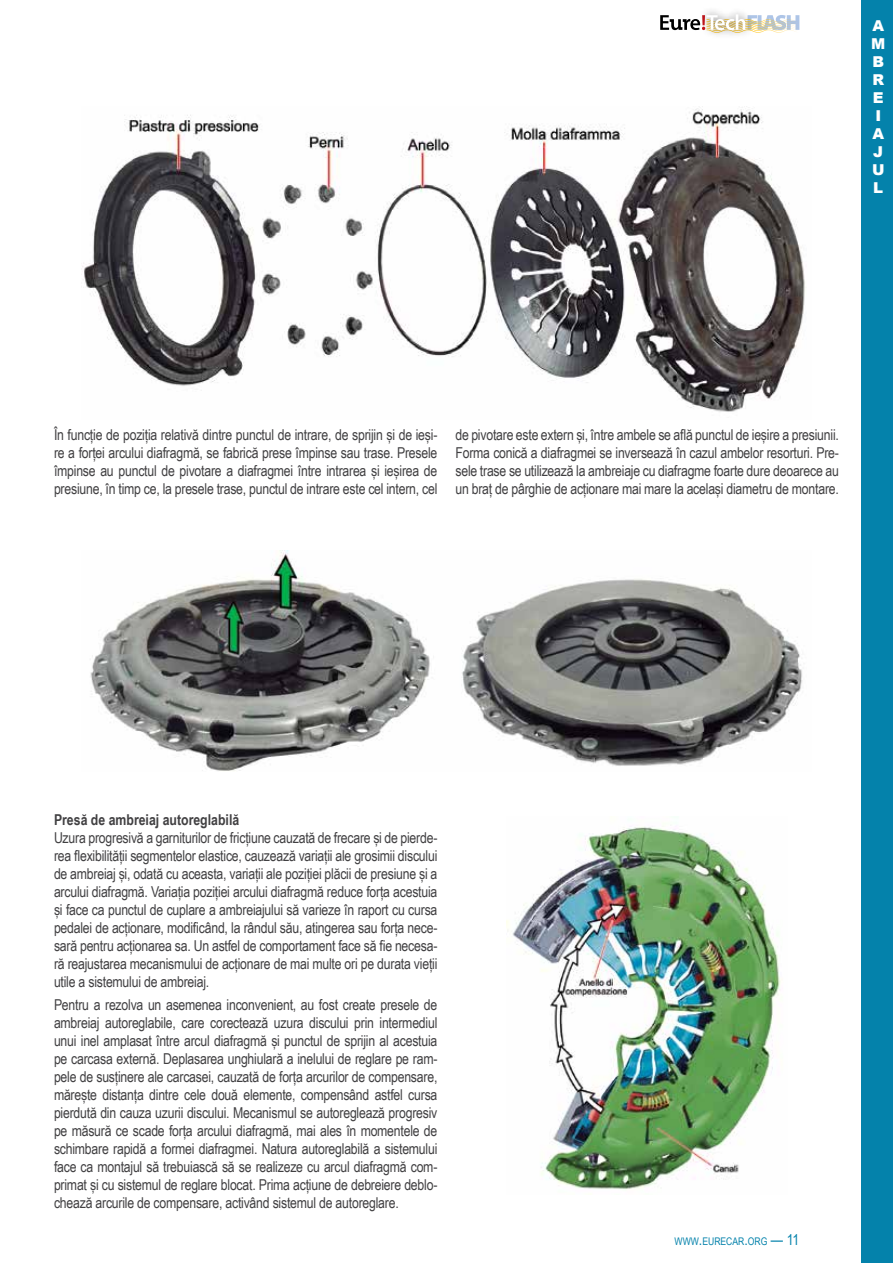
<style>
.page{position:relative;width:893px;height:1263px;background:#fff}
.page>*{position:absolute;margin:0;border:0;box-sizing:border-box;transform-origin:0 0}
.t1{font:15px/18px "Arial Narrow";letter-spacing:-.015em;color:#414042;text-align:justify}
.t2{font:700 15px "Arial Narrow";color:#414042}
.t3{font:900 15px/18px "Arial";color:#fff}
.t4{font:10.5px "Arial Narrow";color:#0482ab}
.s1{font-size:15px}
</style>
<div class="page">
<svg style="left:660px;top:14px;width:139px;height:19px"></svg>
<div style="left:862px;top:0;width:31px;height:1263px;background:#0482ab"></div>
<img style="left:82px;top:106px;width:724px;height:306px">
<img style="left:90px;top:551px;width:713px;height:220px">
<img style="left:507px;top:826px;width:274px;height:364px">
<p class="t3" style="left:871px;top:16px;width:16px">A<br>M<br>B<br>R<br>E<br>I<br>A<br>J<br>U<br>L</p>
<p class="t1" style="left:54px;top:426px;width:385px">În funcție de poziția relativă dintre punctul de intrare, de sprijin și de ieși&shy;re a forței arcului diafragmă, se fabrică prese împinse sau trase. Presele împinse au punctul de pivotare a diafragmei între intrarea și ieșirea de presiune, în timp ce, la presele trase, punctul de intrare este cel intern, cel</p>
<p class="t1" style="left:455px;top:426px;width:385px">de pivotare este extern și, între ambele se află punctul de ieșire a presiunii.<br>Forma conică a diafragmei se inversează în cazul ambelor resorturi. Pre&shy;sele trase se utilizează la ambreiaje cu diafragme foarte dure deoarece au un braț de pârghie de acționare mai mare la același diametru de montare.</p>
<p class="t2" style="left:54px;top:809px;width:187px">Presă de ambreiaj autoreglabilă</p>
<p class="t1" style="left:54px;top:828px;width:385px">Uzura progresivă a garniturilor de fricțiune cauzată de frecare și de pierde&shy;rea flexibilității segmentelor elastice, cauzează variații ale grosimii discului de ambreiaj și, odată cu aceasta, variații ale poziției plăcii de presiune și a arcului diafragmă. Variația poziției arcului diafragmă reduce forța acestuia și face ca punctul de cuplare a ambreiajului să varieze în raport cu cursa pedalei de acționare, modificând, la rândul său, atingerea sau forța nece&shy;sară pentru acționarea sa. Un astfel de comportament face să fie necesa&shy;ră reajustarea mecanismului de acționare de mai multe ori pe durata vieții utile a sistemului de ambreiaj.</p>
<p class="t1" style="left:54px;top:995px;width:385px">Pentru a rezolva un asemenea inconvenient, au fost create presele de ambreiaj autoreglabile, care corectează uzura discului prin intermediul unui inel amplasat între arcul diafragmă și punctul de sprijin al acestuia pe carcasa externă. Deplasarea unghiulară a inelului de reglare pe ram&shy;pele de susținere ale carcasei, cauzată de forța arcurilor de compensare, mărește distanța dintre cele două elemente, compensând astfel cursa pierdută din cauza uzurii discului. Mecanismul se autoreglează progresiv pe măsură ce scade forța arcului diafragmă, mai ales în momentele de schimbare rapidă a formei diafragmei. Natura autoreglabilă a sistemului face ca montajul să trebuiască să se realizeze cu arcul diafragmă com&shy;primat și cu sistemul de reglare blocat. Prima acțiune de debreiere deblo&shy;chează arcurile de compensare, activând sistemul de autoreglare.</p>
<p class="t4" style="left:675px;top:1233px;width:126px">WWW<span class="s1">.</span>EURECAR<span class="s1">.</span>ORG <span class="s1">— 11</span></p>
</div>
